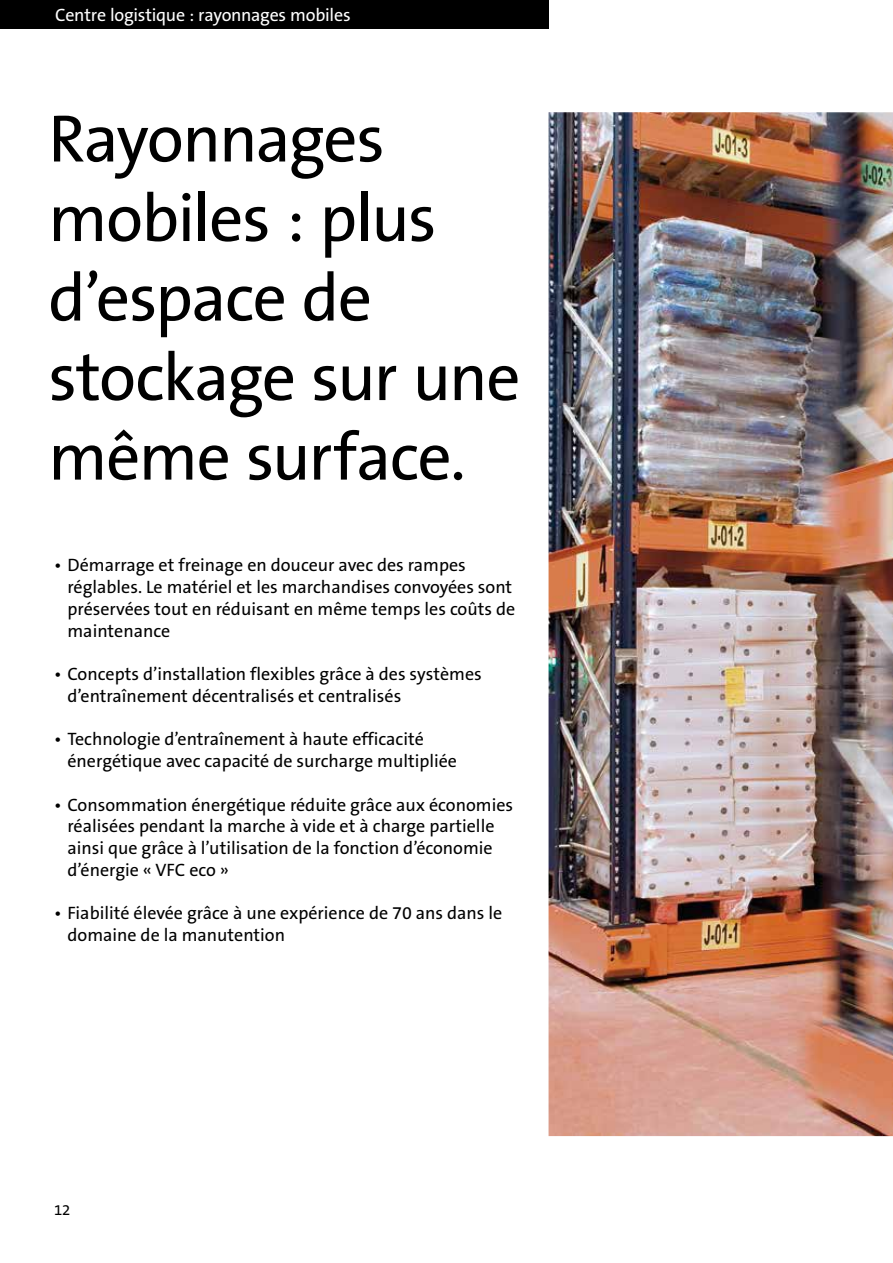
<style>
.page{position:relative;width:893px;height:1263px;background:#fff}
.page>*{position:absolute;margin:0;border:0;box-sizing:border-box;transform-origin:0 0}
.t1{font:67.5px/79.5px "The Sans B5 Plain";letter-spacing:-.025em;color:#000}
.t2{font:18px/21.8px "The Sans B5 Plain";color:#000}
.t3{font:18px "The Sans B5 Plain";letter-spacing:-.015em;color:#fff}
.t4{font:15px "Lenze The Sans";color:#000}
</style>
<div class="page">
<img style="left:549px;top:112px;width:344px;height:1024px">
<div style="left:0;top:0;width:549px;height:29px;background:#000"></div>
<p class="t3" style="left:55px;top:6px;width:297px">Centre logistique : rayonnages mobiles</p>
<h1 class="t1" style="left:48px;top:101px;width:474px">Rayonnages mobiles : plus d’espace de stockage sur une même surface.</h1>
<p class="t2" style="left:67px;top:555px;width:449px;text-indent:-14px">• Démarrage et freinage en douceur avec des rampes réglables. Le matériel et les marchandises convoyées sont préservées tout en réduisant en même temps les coûts de maintenance</p>
<p class="t2" style="left:67px;top:664px;width:416px;text-indent:-14px">• Concepts d’installation flexibles grâce à des systèmes d’entraînement décentralisés et centralisés</p>
<p class="t2" style="left:67px;top:729px;width:391px;text-indent:-14px">• Technologie d’entraînement à haute efficacité énergétique avec capacité de surcharge multipliée</p>
<p class="t2" style="left:67px;top:794px;width:447px;text-indent:-14px">• Consommation énergétique réduite grâce aux économies réalisées pendant la marche à vide et à charge partielle ainsi que grâce à l’utilisation de la fonction d’économie d’énergie « VFC eco »</p>
<p class="t2" style="left:67px;top:903px;width:436px;text-indent:-14px">• Fiabilité élevée grâce à une expérience de 70 ans dans le domaine de la manutention</p>
<p class="t4" style="left:54px;top:1202px;width:18px">12</p>
</div>
